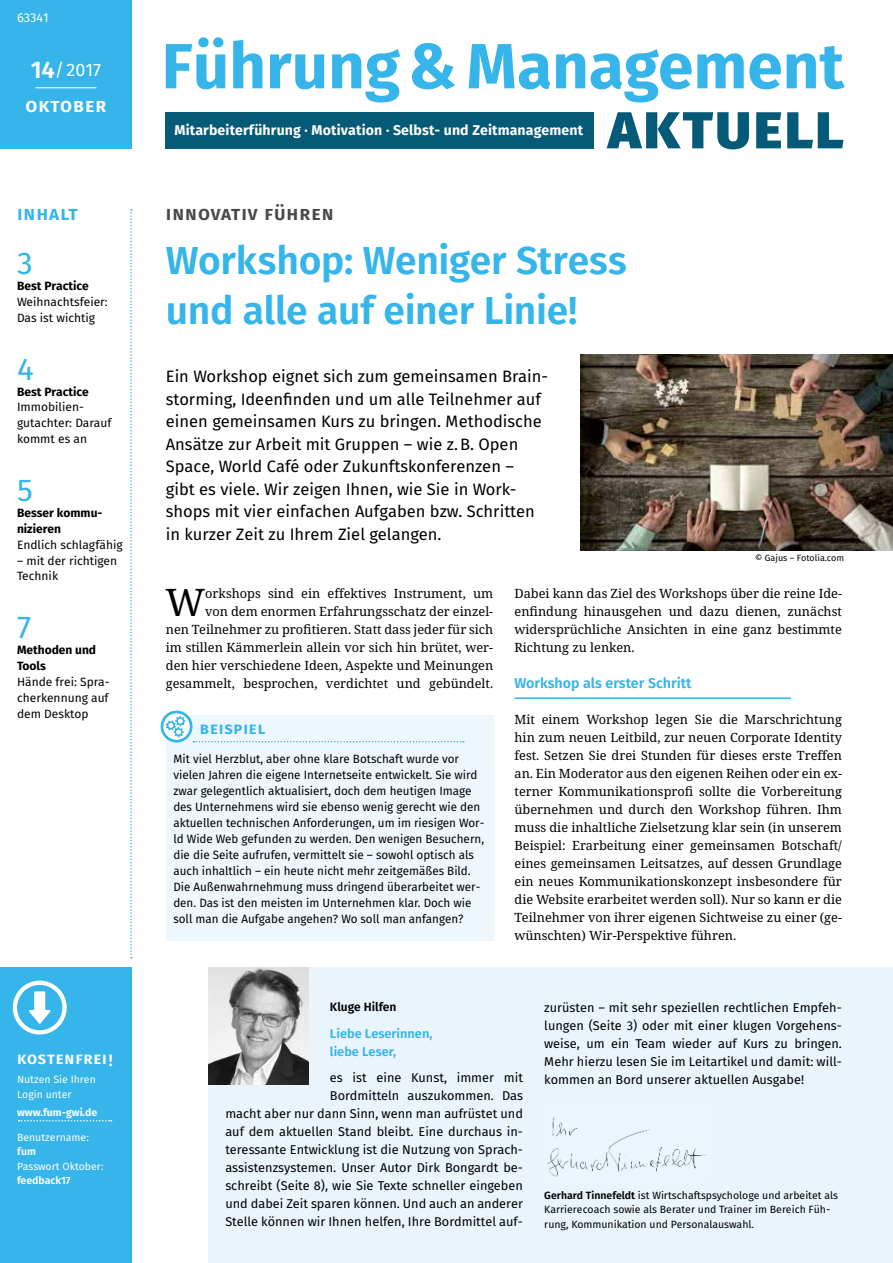
<style>
.page{position:relative;width:893px;height:1263px;background:#fff}
.page>*{position:absolute;margin:0;border:0;box-sizing:border-box;transform-origin:0 0}
.t1{font:700 63.75px "Fira Sans";color:#35b5e9}
.t2{font:800 63.3px "Fira Sans";letter-spacing:.02em;color:#045a77}
.t3{font:600 39px/49.5px "Fira Sans";letter-spacing:-.015em;color:#35b5e9}
.t4{font:37.95px "Noto Serif";color:#000}
.t5{font:31.5px "Fira Sans";color:#35b5e9}
.t6{font:600 19.5px "Fira Sans";letter-spacing:.05em;color:#494948}
.t7{font:600 19.5px "Fira Sans";letter-spacing:.05em;color:#fff}
.t8{font:600 19.5px "Fira Sans";letter-spacing:.05em;color:#35b5e9}
.t9{font:18px "Fira Sans";color:#fff}
.t10{font:16.5px/22.5px "Fira Sans";color:#000}
.t11{font:600 16.5px "Fira Sans";letter-spacing:.05em;color:#fff}
.t12{font:600 16.5px "Fira Sans";letter-spacing:.05em;color:#35b5e9}
.t13{font:600 14.25px "Fira Sans";color:#35b5e9}
.t14{font:700 14.1px "Fira Sans";letter-spacing:.01em;color:#fff}
.t15{font:12.75px/18px "Noto Serif";color:#000;text-align:justify}
.t16{font:12.75px/18px "Fira Sans";color:#000;text-align:right}
.t17{font:600 12.75px/18px "Fira Sans";color:#35b5e9}
.t18{font:12.75px "Fira Sans";color:#fff}
.t19{font:12px/15.9px "Fira Sans";color:#000}
.t20{font:700 12px/15.9px "Fira Sans";color:#000}
.t21{font:600 12px "Fira Sans";color:#000}
.t22{font:10.5px/14.4px "Fira Sans";color:#000}
.t23{font:10.5px/14.4px "Fira Sans";color:#fff}
.t24{font:700 10.5px "Fira Sans";color:#fff}
.t25{font:600 10.5px "Fira Sans";color:#fff}
.t26{font:9px "Fira Sans";color:#000}
.s1{font-weight:600;font-size:24px}
.s2{font-weight:600}
</style>
<div class="page">
<div style="left:0;top:0;width:132px;height:148px;background:#35b5e9"></div>
<div style="left:166px;top:112px;width:428px;height:36px;background:#045a77"></div>
<hr style="left:35px;top:87px;width:62px;height:1px;background:#fff">
<hr style="left:514px;top:697px;width:277px;height:2px;background:#35b5e9">
<svg style="left:130px;top:209px;width:2px;height:749px"></svg>
<div style="left:208px;top:967px;width:685px;height:296px;background:#e9f4fd"></div>
<div style="left:0;top:967px;width:132px;height:296px;background:#35b5e9"></div>
<svg style="left:19px;top:1120px;width:93px;height:1px"></svg>
<svg style="left:13px;top:980px;width:54px;height:54px"></svg>
<img style="left:208px;top:967px;width:101px;height:117px">
<img style="left:547px;top:1117px;width:159px;height:60px">
<div style="left:166px;top:715px;width:327px;height:225px;background:#eef7fd"></div>
<svg style="left:161px;top:711px;width:303px;height:31px"></svg>
<img style="left:581px;top:354px;width:312px;height:197px">
<p class="t18" style="left:17px;top:9px;width:33px">63341</p>
<h3 class="t9" style="left:31px;top:57px;width:72px"><span class="s1">14</span>/2017</h3>
<h3 class="t7" style="left:26px;top:92px;width:82px">Oktober</h3>
<h3 class="t8" style="left:17px;top:200px;width:62px">inhalt</h3>
<h3 class="t5" style="left:17px;top:241px;width:17px">3</h3>
<p class="t20" style="left:17px;top:278px;width:73px">Best Practice</p>
<p class="t19" style="left:17px;top:294px;width:92px">Weihnachtsfeier:<br>Das ist wichtig</p>
<h3 class="t5" style="left:17px;top:347px;width:18px">4</h3>
<p class="t20" style="left:17px;top:383px;width:73px">Best Practice</p>
<p class="t19" style="left:17px;top:399px;width:96px">Immobilien&shy;gutachter: Darauf kommt es an</p>
<h3 class="t5" style="left:17px;top:468px;width:17px">5</h3>
<p class="t20" style="left:17px;top:505px;width:86px">Besser kommu&shy;nizieren</p>
<p class="t19" style="left:17px;top:536px;width:107px">Endlich schlagfähig</p>
<p class="t19" style="left:17px;top:552px;width:102px">– mit der richtigen<br>Technik</p>
<h3 class="t5" style="left:17px;top:605px;width:15px">7</h3>
<p class="t20" style="left:17px;top:642px;width:81px">Methoden und<br>Tools</p>
<p class="t19" style="left:17px;top:673px;width:94px;text-align:justify">Hände frei: Spra&shy;cherkennung auf dem Desktop</p>
<p class="t11" style="left:17px;top:1047px;width:97px">Kostenfrei !</p>
<p class="t23" style="left:17px;top:1072px;width:80px">Nutzen Sie Ihren<br>Login unter</p>
<p class="t24" style="left:17px;top:1105px;width:82px">www.fum-gwi.de</p>
<p class="t23" style="left:17px;top:1130px;width:73px">Benutzername:</p>
<p class="t25" style="left:17px;top:1144px;width:20px">fum</p>
<p class="t23" style="left:17px;top:1159px;width:88px">Passwort Oktober:</p>
<p class="t25" style="left:17px;top:1173px;width:55px">feedback17</p>
<h1 class="t1" style="left:162px;top:21px;width:684px">Führung&amp;Management</h1>
<p class="t14" style="left:174px;top:120px;width:410px">Mitarbeiterführung · Motivation · Selbst- und Zeitmanagement</p>
<h2 class="t2" style="left:608px;top:82px;width:238px">aktuell</h2>
<h3 class="t6" style="left:166px;top:200px;width:169px">Innovativ führen</h3>
<h3 class="t3" style="left:166px;top:236px;width:463px">Workshop: Weniger Stress und alle auf einer Linie!</h3>
<p class="t10" style="left:166px;top:365px;width:384px">Ein Workshop eignet sich zum gemeinsamen Brain&shy;storming, Ideenfinden und um alle Teilnehmer auf einen gemeinsamen Kurs zu bringen. Methodische Ansätze zur Arbeit mit Gruppen – wie z.B. Open Space, World Café oder Zukunftskonferenzen –<br>gibt es viele. Wir zeigen Ihnen, wie Sie in Work&shy;shops mit vier einfachen Aufgaben bzw. Schritten in kurzer Zeit zu Ihrem Ziel gelangen.</p>
<p class="t26" style="left:755px;top:552px;width:90px">© Gajus – Fotolia.com</p>
<p class="t15" style="left:166px;top:584px;width:329px;text-align:right">orkshops sind ein effektives Instrument, um<br>von dem enormen Erfahrungsschatz der einzel-<br>nen Teilnehmer zu profitieren. Statt dass jeder für sich im stillen Kämmerlein allein vor sich hin brütet, wer&shy;den hier verschiedene Ideen, Aspekte und Meinungen gesammelt, besprochen, verdichtet und gebündelt.</p>
<p class="t15" style="left:514px;top:584px;width:329px">Dabei kann das Ziel des Workshops über die reine Ide&shy;enfindung hinausgehen und dazu dienen, zunächst widersprüchliche Ansichten in eine ganz bestimmte Richtung zu lenken.</p>
<h3 class="t4" style="left:165px;top:577px;width:41px">W</h3>
<p class="t13" style="left:514px;top:673px;width:179px">Workshop als erster Schritt</p>
<p class="t15" style="left:514px;top:710px;width:329px">Mit einem Workshop legen Sie die Marschrichtung hin zum neuen Leitbild, zur neuen Corporate Identity fest. Setzen Sie drei Stunden für dieses erste Treffen an. Ein Moderator aus den eigenen Reihen oder ein ex&shy;terner Kommunikationsprofi sollte die Vorbereitung übernehmen und durch den Workshop führen. Ihm muss die inhaltliche Zielsetzung klar sein (in unserem Beispiel: Erarbeitung einer gemeinsamen Botschaft/ eines gemeinsamen Leitsatzes, auf dessen Grundlage ein neues Kommunikationskonzept insbesondere für die Website erarbeitet werden soll). Nur so kann er die Teilnehmer von ihrer eigenen Sichtweise zu einer (ge&shy;wünschten) Wir-Perspektive führen.</p>
<p class="t12" style="left:200px;top:716px;width:67px">Beispiel</p>
<p class="t19" style="left:173px;top:751px;width:313px">Mit viel Herzblut, aber ohne klare Botschaft wurde vor vielen Jahren die eigene Internetseite entwickelt. Sie wird zwar gelegentlich aktualisiert, doch dem heutigen Image des Unternehmens wird sie ebenso wenig gerecht wie den aktuellen technischen Anforderungen, um im riesigen Wor&shy;ld Wide Web gefunden zu werden. Den wenigen Besuchern, die die Seite aufrufen, vermittelt sie – sowohl optisch als auch inhaltlich – ein heute nicht mehr zeitgemäßes Bild.<br>Die Außenwahrnehmung muss dringend überarbeitet wer&shy;den. Das ist den meisten im Unternehmen klar. Doch wie soll man die Aufgabe angehen? Wo soll man anfangen?</p>
<p class="t21" style="left:330px;top:998px;width:68px">Kluge Hilfen</p>
<p class="t17" style="left:330px;top:1024px;width:104px">Liebe Leserinnen, liebe Leser,</p>
<p class="t16" style="left:225px;top:1069px;width:299px">es ist eine Kunst, immer mit<br>Bordmitteln auszukommen. Das<br>macht aber nur dann Sinn, wenn man aufrüstet und auf dem aktuellen Stand bleibt. Eine durchaus in&shy;teressante Entwicklung ist die Nutzung von Sprach&shy;assistenzsystemen. Unser Autor Dirk Bongardt be&shy;schreibt (Seite 8), wie Sie Texte schneller eingeben und dabei Zeit sparen können. Und auch an anderer Stelle können wir Ihnen helfen, Ihre Bordmittel auf-</p>
<p class="t16" style="left:544px;top:998px;width:299px;text-align:justify">zurüsten – mit sehr speziellen rechtlichen Empfeh&shy;lungen (Seite 3) oder mit einer klugen Vorgehens&shy;weise, um ein Team wieder auf Kurs zu bringen.<br>Mehr hierzu lesen Sie im Leitartikel und damit: will&shy;kommen an Bord unserer aktuellen Ausgabe!</p>
<p class="t22" style="left:544px;top:1188px;width:295px"><span class="s2">Gerhard Tinnefeldt</span> ist Wirtschaftspsychologe und arbeitet als<br>Karrierecoach sowie als Berater und Trainer im Bereich Füh&shy;rung, Kommunikation und Personalauswahl.</p>
</div>
